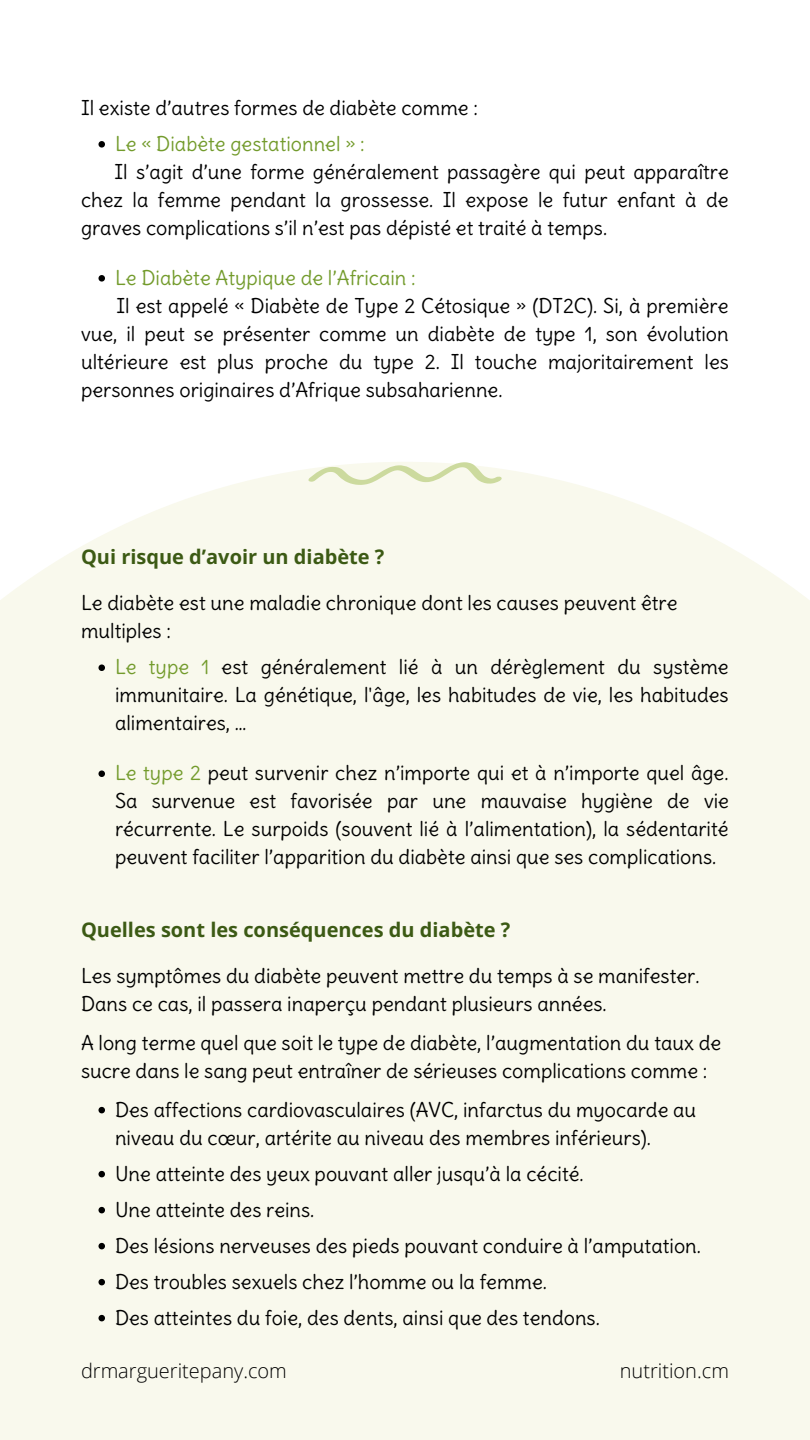
<style>
.page{position:relative;width:810px;height:1440px;background:#fff}
.page>*{position:absolute;margin:0;border:0;box-sizing:border-box;transform-origin:0 0}
.t1{font:20px/28px "Delius";color:#000}
.t2{font:700 20px "Open Sans";color:#3c5a14}
.t3{font:20px "Delius";color:#739b2c}
.t4{font:300 20px "Open Sans";color:#000}
.s1{color:#739b2c}
</style>
<div class="page">
<div style="left:0;top:469px;width:810px;height:971px;background:#f9f9ed"></div>
<svg style="left:98px;top:664px;width:7px;height:7px"></svg>
<svg style="left:98px;top:770px;width:7px;height:7px"></svg>
<svg style="left:308px;top:462px;width:195px;height:23px;background:#edf1d9"></svg>
<svg style="left:98px;top:141px;width:7px;height:7px"></svg>
<svg style="left:98px;top:275px;width:7px;height:7px"></svg>
<svg style="left:98px;top:1107px;width:7px;height:6px"></svg>
<svg style="left:98px;top:1171px;width:7px;height:6px"></svg>
<svg style="left:98px;top:1207px;width:7px;height:6px"></svg>
<svg style="left:98px;top:1243px;width:7px;height:6px"></svg>
<svg style="left:98px;top:1279px;width:7px;height:6px"></svg>
<svg style="left:98px;top:1315px;width:7px;height:6px"></svg>
<p class="t1" style="left:81px;top:94px;width:398px">Il existe d’autres formes de diabète comme :</p>
<p class="t3" style="left:115px;top:131px;width:251px">Le « Diabète gestationnel » :</p>
<p class="t1" style="left:81px;top:158px;width:649px;text-align:justify;text-indent:34px">Il s’agit d’une forme généralement passagère qui peut apparaître chez la femme pendant la grossesse. Il expose le futur enfant à de graves complications s’il n’est pas dépisté et traité à temps.</p>
<p class="t3" style="left:115px;top:265px;width:302px">Le Diabète Atypique de l’Africain :</p>
<p class="t1" style="left:81px;top:292px;width:649px;text-align:justify;text-indent:36px">Il est appelé « Diabète de Type 2 Cétosique » (DT2C). Si, à première vue, il peut se présenter comme un diabète de type 1, son évolution ultérieure est plus proche du type 2. Il touche majoritairement les personnes originaires d’Afrique subsaharienne.</p>
<p class="t2" style="left:81px;top:543px;width:305px">Qui risque d’avoir un diabète ?</p>
<p class="t1" style="left:81px;top:589px;width:598px">Le diabète est une maladie chronique dont les causes peuvent être multiples :</p>
<p class="t1" style="left:115px;top:653px;width:615px;text-align:justify"><span class="s1">Le type 1</span> est généralement lié à un dérèglement du système immunitaire. La génétique, l'âge, les habitudes de vie, les habitudes alimentaires, …</p>
<p class="t1" style="left:115px;top:759px;width:615px;text-align:justify"><span class="s1">Le type 2</span> peut survenir chez n’importe qui et à n’importe quel âge.<br>Sa survenue est favorisée par une mauvaise hygiène de vie récurrente. Le surpoids (souvent lié à l’alimentation), la sédentarité peuvent faciliter l’apparition du diabète ainsi que ses complications.</p>
<p class="t2" style="left:81px;top:915px;width:431px">Quelles sont les conséquences du diabète ?</p>
<p class="t1" style="left:81px;top:962px;width:620px">Les symptômes du diabète peuvent mettre du temps à se manifester.<br>Dans ce cas, il passera inaperçu pendant plusieurs années.</p>
<p class="t1" style="left:81px;top:1029px;width:642px">A long terme quel que soit le type de diabète, l’augmentation du taux de sucre dans le sang peut entraîner de sérieuses complications comme :</p>
<p class="t1" style="left:115px;top:1096px;width:583px">Des affections cardiovasculaires (AVC, infarctus du myocarde au niveau du cœur, artérite au niveau des membres inférieurs).</p>
<p class="t1" style="left:115px;top:1156px;width:587px;line-height:36px">Une atteinte des yeux pouvant aller jusqu’à la cécité.<br>Une atteinte des reins.<br>Des lésions nerveuses des pieds pouvant conduire à l’amputation.<br>Des troubles sexuels chez l’homme ou la femme.<br>Des atteintes du foie, des dents, ainsi que des tendons.</p>
<p class="t4" style="left:81px;top:1357px;width:207px">drmargueritepany.com</p>
<p class="t4" style="left:620px;top:1357px;width:111px">nutrition.cm</p>
</div>
